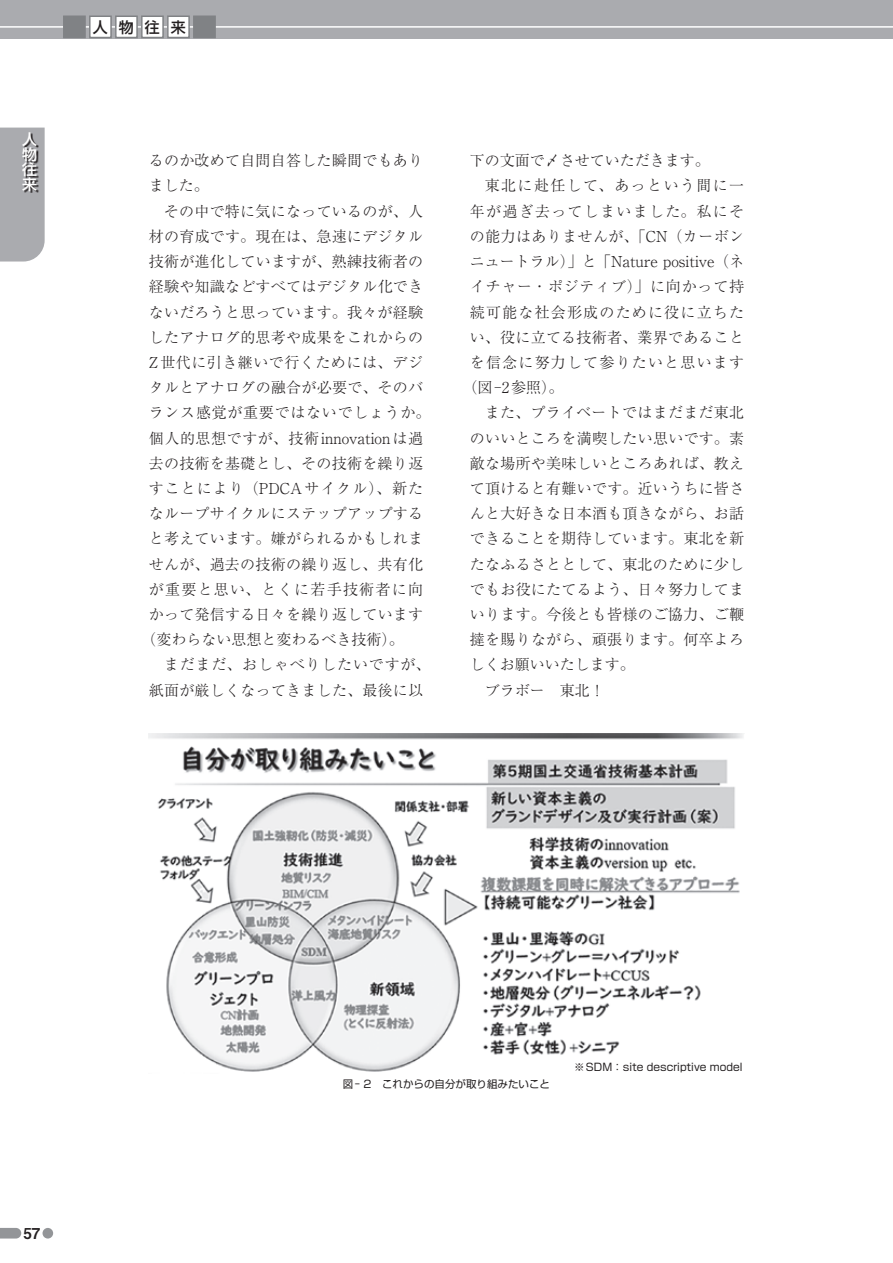
<style>
.page{position:relative;width:893px;height:1263px;background:#fff}
.page>*{position:absolute;margin:0;border:0;box-sizing:border-box;transform-origin:0 0}
.t1{font:300 15px/25.2px "Ryumin Pr 6 N";letter-spacing:.02em;color:#231f20}
.t2{font:300 15px "Ryumin Pr 6 N";color:#231f20}
.t3{font:300 15px "Ryumin Pr 6 N";letter-spacing:.05em;color:#231f20}
.t4{font:300 15px "Ryumin Pr 6 N";letter-spacing:.085em;color:#231f20}
.t5{font:300 15px "Ryumin Pr 6 N";letter-spacing:.08em;color:#231f20}
.t6{font:300 15px "Ryumin Pr 6 N";letter-spacing:.04em;color:#231f20}
.t7{font:300 15px "Ryumin Pr 6 N";letter-spacing:.07em;color:#231f20}
.t8{font:300 15px "Ryumin Pr 6 N";letter-spacing:.055em;color:#231f20}
.t9{font:300 15px "Ryumin Pr 6 N";letter-spacing:.09em;color:#231f20}
.t10{font:500 15px/15px "Shin Go Pr 6 N";color:#fff;text-align:justify}
.t11{font:500 15px "Shin Go Pr 6 N";color:#231f20}
.t12{font:15px "Midashi Go Pr 6 N MB31";color:#231f20}
.t13{font:10.5px "Shin Go Pr 6 N";color:#231f20}
</style>
<div class="page">
<div style="left:0;top:0;width:893px;height:38px;background:#aaabaf"></div>
<hr style="left:0;top:26px;width:893px;height:2px;background:#fff">
<div style="left:0;top:128px;width:45px;height:133px;background:#aaabaf"></div>
<svg style="left:24px;top:134px;width:14px;height:59px"></svg>
<div style="left:90px;top:16px;width:21px;height:22px;background:#fff"></div>
<div style="left:89px;top:16px;width:23px;height:22px;border:2px solid #808285"></div>
<div style="left:116px;top:16px;width:21px;height:22px;background:#fff"></div>
<div style="left:115px;top:16px;width:23px;height:22px;border:2px solid #808285"></div>
<div style="left:142px;top:16px;width:21px;height:22px;background:#fff"></div>
<div style="left:141px;top:16px;width:23px;height:22px;border:2px solid #808285"></div>
<div style="left:168px;top:16px;width:21px;height:22px;background:#fff"></div>
<div style="left:167px;top:16px;width:23px;height:22px;border:2px solid #808285"></div>
<div style="left:63px;top:16px;width:23px;height:22px;background:#808285"></div>
<div style="left:193px;top:16px;width:23px;height:22px;background:#808285"></div>
<img style="left:149px;top:734px;width:594px;height:338px">
<svg style="left:0;top:1228px;width:21px;height:10px"></svg>
<div style="left:43px;top:1228px;width:10px;height:10px;background:#939598;border-radius:50%"></div>
<p class="t10" style="left:22px;top:131px;width:16px">人物往来</p>
<p class="t11" style="left:93px;top:15px;width:95px">人物往来</p>
<p class="t1" style="left:149px;top:147px;width:276px">るのか改めて自問自答した瞬間でもありました。</p>
<p class="t1" style="left:164px;top:198px;width:261px">その中で特に気になっているのが、人</p>
<p class="t1" style="left:149px;top:223px;width:276px">材の育成です。現在は、急速にデジタル</p>
<p class="t1" style="left:149px;top:248px;width:276px">技術が進化していますが、熟練技術者の</p>
<p class="t1" style="left:149px;top:273px;width:276px">経験や知識などすべてはデジタル化でき</p>
<p class="t1" style="left:149px;top:298px;width:276px">ないだろうと思っています。我々が経験</p>
<p class="t1" style="left:149px;top:324px;width:276px">したアナログ的思考や成果をこれからの</p>
<p class="t1" style="left:149px;top:349px;width:276px">Z世代に引き継いで行くためには、デジ</p>
<p class="t1" style="left:149px;top:374px;width:276px">タルとアナログの融合が必要で、そのバ</p>
<p class="t3" style="left:149px;top:401px;width:283px">ランス感覚が重要ではないでしょうか。</p>
<p class="t6" style="left:149px;top:426px;width:276px">個人的思想ですが、技術innovationは過</p>
<p class="t1" style="left:149px;top:450px;width:276px">去の技術を基礎とし、その技術を繰り返</p>
<p class="t7" style="left:149px;top:476px;width:276px">すことにより（PDCAサイクル）、新た</p>
<p class="t1" style="left:149px;top:500px;width:276px">なループサイクルにステップアップする</p>
<p class="t1" style="left:149px;top:525px;width:276px">と考えています。嫌がられるかもしれま</p>
<p class="t1" style="left:149px;top:550px;width:276px">せんが、過去の技術の繰り返し、共有化</p>
<p class="t4" style="left:149px;top:577px;width:276px">が重要と思い、とくに若手技術者に向</p>
<p class="t1" style="left:149px;top:601px;width:276px">かって発信する日々を繰り返しています</p>
<p class="t2" style="left:141px;top:628px;width:264px">（変わらない思想と変わるべき技術）。</p>
<p class="t8" style="left:164px;top:653px;width:268px">まだまだ、おしゃべりしたいですが、</p>
<p class="t1" style="left:149px;top:676px;width:276px">紙面が厳しくなってきました、最後に以</p>
<p class="t2" style="left:470px;top:149px;width:241px">下の文面で〆させていただきます。</p>
<p class="t9" style="left:485px;top:174px;width:261px">東北に赴任して、あっという間に一</p>
<p class="t4" style="left:470px;top:199px;width:276px">年が過ぎ去ってしまいました。私にそ</p>
<p class="t1" style="left:470px;top:223px;width:276px">の能力はありませんが、「CN（カーボン</p>
<p class="t2" style="left:470px;top:250px;width:276px">ニュートラル）」と「Nature positive（ネ</p>
<p class="t3" style="left:470px;top:275px;width:276px">イチャー・ポジティブ）」に向かって持</p>
<p class="t5" style="left:470px;top:300px;width:276px">続可能な社会形成のために役に立ちた</p>
<p class="t1" style="left:470px;top:324px;width:276px">い、役に立てる技術者、業界であること</p>
<p class="t5" style="left:470px;top:350px;width:276px">を信念に努力して参りたいと思います</p>
<p class="t1" style="left:462px;top:374px;width:103px">（図-2参照）。</p>
<p class="t1" style="left:485px;top:399px;width:261px">また、プライベートではまだまだ東北</p>
<p class="t1" style="left:470px;top:424px;width:276px">のいいところを満喫したい思いです。素</p>
<p class="t1" style="left:470px;top:450px;width:276px">敵な場所や美味しいところあれば、教え</p>
<p class="t1" style="left:470px;top:475px;width:276px">て頂けると有難いです。近いうちに皆さ</p>
<p class="t1" style="left:470px;top:500px;width:276px">んと大好きな日本酒も頂きながら、お話</p>
<p class="t1" style="left:470px;top:525px;width:276px">できることを期待しています。東北を新</p>
<p class="t1" style="left:470px;top:550px;width:276px">たなふるさととして、東北のために少し</p>
<p class="t1" style="left:470px;top:576px;width:276px">でもお役にたてるよう、日々努力してま</p>
<p class="t1" style="left:470px;top:601px;width:276px">いります。今後とも皆様のご協力、ご鞭</p>
<p class="t1" style="left:470px;top:626px;width:276px">撻を賜りながら、頑張ります。何卒よろ</p>
<p class="t2" style="left:470px;top:653px;width:166px">しくお願いいたします。</p>
<p class="t1" style="left:485px;top:676px;width:121px">ブラボー　東北！</p>
<p class="t12" style="left:24px;top:1221px;width:18px">57</p>
<p class="t13" style="left:343px;top:1076px;width:209px">図- 2　これからの自分が取り組みたいこと</p>
<p class="t13" style="left:574px;top:1059px;width:170px">※SDM：site descriptive model</p>
</div>
